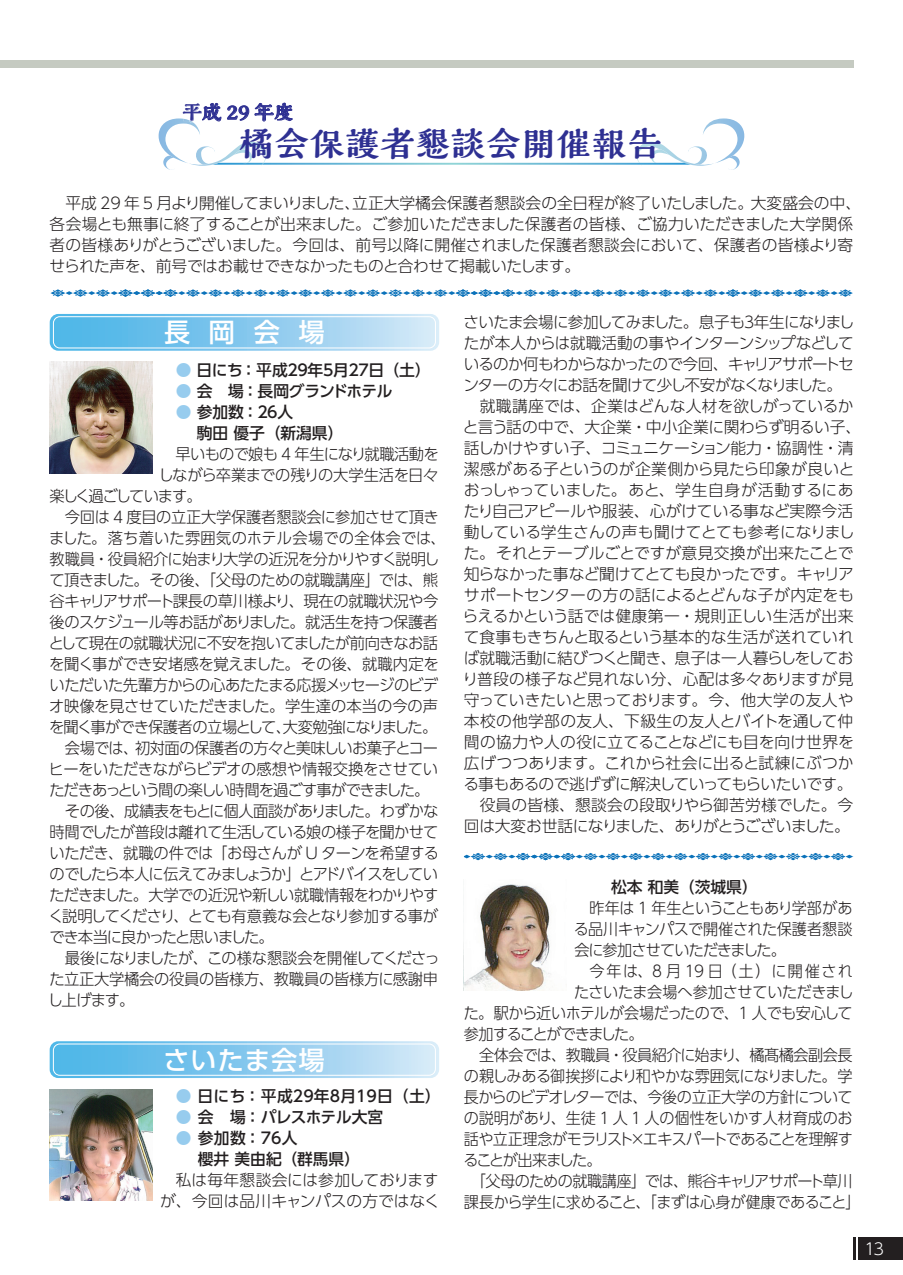
<style>
.page{position:relative;width:903px;height:1275px;background:#fff}
.page>*{position:absolute;margin:0;border:0;box-sizing:border-box;transform-origin:0 0}
.t1{font:800 33.6px "Kaimin So Std";letter-spacing:.05em;color:#2e3092}
.t2{font:500 26.07px "UD Shin Go Pro";letter-spacing:.055em;color:#fff}
.t3{font:800 19.43px "Kaimin So Std";color:#2e3092}
.t4{font:300 16.1px "UD Shin Go Pro";color:#fff}
.t5{font:300 15.75px/21px "UD Shin Go Pro";letter-spacing:-.03em;color:#231f20}
.t6{font:300 15.75px/21px "UD Shin Go Pro";letter-spacing:-.03em;color:#231f20;text-align:justify;scale:.96 1}
.t7{font:300 15.75px "UD Shin Go Pro";letter-spacing:-.055em;color:#231f20}
.t8{font:300 15.75px "UD Shin Go Pro";letter-spacing:.005em;color:#231f20}
.t9{font:300 15.75px/21px "UD Shin Go Pro";color:#231f20;text-align:right}
.t10{font:300 15.75px "UD Shin Go Pro";letter-spacing:-.05em;color:#231f20}
.t11{font:300 15.75px "UD Shin Go Pro";letter-spacing:-.005em;color:#231f20}
.t12{font:300 15.75px "UD Shin Go Pro";letter-spacing:-.05em;color:#231f20;scale:.96 1}
.t13{font:300 15.75px "UD Shin Go Pro";letter-spacing:.01em;color:#231f20}
.t14{font:300 15.75px "UD Shin Go Pro";letter-spacing:.015em;color:#231f20}
.t15{font:300 15.75px "UD Shin Go Pro";letter-spacing:-.07em;color:#231f20}
.t16{font:500 15.75px "UD Shin Go Pro";letter-spacing:-.035em;color:#231f20}
.t17{font:500 15.75px/21px "UD Shin Go Pro";color:#231f20}
.t18{font:300 15.75px "UD Shin Go Pro";letter-spacing:-.065em;color:#231f20}
.t19{font:300 15.75px "UD Shin Go Pro";letter-spacing:-.08em;color:#231f20}
.t20{font:300 15.75px "UD Shin Go Pro";letter-spacing:-.01em;color:#231f20;scale:.96 1}
.t21{font:300 15.75px "UD Shin Go Pro";letter-spacing:.02em;color:#231f20}
.t22{font:500 15.75px "UD Shin Go Pro";letter-spacing:-.155em;color:#231f20}
.t23{font:500 15.75px "UD Shin Go Pro";letter-spacing:-.185em;color:#231f20}
.t24{font:300 15.75px "UD Shin Go Pro";letter-spacing:.1em;color:#231f20;scale:.96 1}
.t25{font:300 15.75px "UD Shin Go Pro";letter-spacing:-.095em;color:#231f20;scale:.96 1}
.t26{font:300 15.75px "UD Shin Go Pro";letter-spacing:-.12em;color:#231f20}
.t27{font:300 15.75px "UD Shin Go Pro";letter-spacing:-.11em;color:#231f20;scale:.96 1}
.s1{color:#97ccee}
</style>
<div class="page">
<div style="left:858px;top:1238px;width:45px;height:22px;background:#231f20"></div>
<hr style="left:853px;top:1238px;width:3px;height:22px;background:#231f20">
<div style="left:0;top:60px;width:853px;height:8px;background:#c5cac1"></div>
<svg style="left:159px;top:102px;width:586px;height:68px"></svg>
<svg style="left:50px;top:289px;width:803px;height:8px"></svg>
<svg style="left:50px;top:314px;width:389px;height:37px;background:#8cccee"></svg>
<div style="left:53px;top:316px;width:383px;height:32px;border:1px solid #fff;border-radius:6px"></div>
<svg style="left:50px;top:1041px;width:389px;height:37px;background:#8cccee"></svg>
<div style="left:53px;top:1044px;width:383px;height:32px;border:1px solid #fff;border-radius:6px"></div>
<img style="left:50px;top:362px;width:103px;height:112px">
<img style="left:50px;top:1089px;width:103px;height:112px">
<img style="left:464px;top:884px;width:87px;height:107px">
<svg style="left:464px;top:852px;width:390px;height:9px"></svg>
<p class="t3" style="left:183px;top:99px;width:112px">平成 29 年度</p>
<h1 class="t1" style="left:240px;top:121px;width:423px">橘会保護者懇談会開催報告</h1>
<p class="t5" style="left:50px;top:192px;width:813px;text-indent:16px">平成 29 年 5 月より開催してまいりました、立正大学橘会保護者懇談会の全日程が終了いたしました。大変盛会の中、各会場とも無事に終了することが出来ました。ご参加いただきました保護者の皆様、ご協力いただきました大学関係者の皆様ありがとうございました。今回は、前号以降に開催されました保護者懇談会において、保護者の皆様より寄せられた声を、前号ではお載せできなかったものと合わせて掲載いたします。</p>
<h2 class="t2" style="left:164px;top:311px;width:162px">長岡会場</h2>
<p class="t23" style="left:176px;top:357px;width:256px"><span class="s1">●</span> 日にち：平成２９年５月２７日（土）</p>
<p class="t16" style="left:176px;top:378px;width:218px"><span class="s1">●</span> 会　場：長岡グランドホテル</p>
<p class="t17" style="left:197px;top:401px;width:148px;text-indent:-21px"><span class="s1">●</span> 参加数：２６人<br>駒田 優子（新潟県）</p>
<p class="t10" style="left:175px;top:441px;width:265px">早いもので娘も 4 年生になり就職活動を</p>
<p class="t5" style="left:158px;top:464px;width:281px">しながら卒業までの残りの大学生活を日々</p>
<p class="t26" style="left:50px;top:483px;width:154px">楽しく過ごしています。</p>
<p class="t5" style="left:65px;top:506px;width:375px">今回は 4 度目の立正大学保護者懇談会に参加させて頂き</p>
<p class="t13" style="left:49px;top:525px;width:398px">ました。落ち着いた雰囲気のホテル会場での全体会では、</p>
<p class="t5" style="left:50px;top:548px;width:391px">教職員・役員紹介に始まり大学の近況を分かりやすく説明し</p>
<p class="t5" style="left:49px;top:569px;width:390px">て頂きました。その後、「父母のための就職講座」では、熊</p>
<p class="t5" style="left:50px;top:590px;width:390px">谷キャリアサポート課長の草川様より、現在の就職状況や今</p>
<p class="t5" style="left:50px;top:611px;width:390px">後のスケジュール等お話がありました。就活生を持つ保護者</p>
<p class="t5" style="left:49px;top:632px;width:391px">として現在の就職状況に不安を抱いてましたが前向きなお話</p>
<p class="t5" style="left:49px;top:653px;width:391px">を聞く事ができ安堵感を覚えました。その後、就職内定を</p>
<p class="t5" style="left:50px;top:674px;width:390px">いただいた先輩方からの心あたたまる応援メッセージのビデ</p>
<p class="t5" style="left:49px;top:695px;width:390px">オ映像を見させていただきました。学生達の本当の今の声</p>
<p class="t18" style="left:49px;top:714px;width:390px">を聞く事ができ保護者の立場として、大変勉強になりました。</p>
<p class="t5" style="left:65px;top:736px;width:375px">会場では、初対面の保護者の方々と美味しいお菓子とコー</p>
<p class="t5" style="left:49px;top:757px;width:391px">ヒーをいただきながらビデオの感想や情報交換をさせてい</p>
<p class="t15" style="left:49px;top:777px;width:382px">ただきあっという間の楽しい時間を過ごす事ができました。</p>
<p class="t7" style="left:65px;top:798px;width:375px">その後、成績表をもとに個人面談がありました。わずかな</p>
<p class="t10" style="left:50px;top:819px;width:390px">時間でしたが普段は離れて生活している娘の様子を聞かせて</p>
<p class="t5" style="left:50px;top:841px;width:391px">いただき、就職の件では「お母さんが U ターンを希望する</p>
<p class="t19" style="left:50px;top:861px;width:390px">のでしたら本人に伝えてみましょうか」とアドバイスをしてい</p>
<p class="t10" style="left:49px;top:882px;width:391px">ただきました。大学での近況や新しい就職情報をわかりやす</p>
<p class="t7" style="left:48px;top:903px;width:391px">く説明してくださり、とても有意義な会となり参加する事が</p>
<p class="t15" style="left:49px;top:924px;width:226px">でき本当に良かったと思いました。</p>
<p class="t5" style="left:65px;top:946px;width:376px">最後になりましたが、この様な懇談会を開催してくださっ</p>
<p class="t5" style="left:49px;top:967px;width:390px">た立正大学橘会の役員の皆様方、教職員の皆様方に感謝申</p>
<p class="t5" style="left:48px;top:988px;width:88px">し上げます。</p>
<h2 class="t2" style="left:164px;top:1038px;width:163px">さいたま会場</h2>
<p class="t22" style="left:176px;top:1083px;width:267px"><span class="s1">●</span> 日にち： 平成２９年８月１９日（土）</p>
<p class="t16" style="left:176px;top:1104px;width:209px"><span class="s1">●</span> 会　場： パレスホテル大宮</p>
<p class="t17" style="left:198px;top:1127px;width:164px;text-indent:-22px"><span class="s1">●</span> 参加数： ７６人<br>櫻井 美由紀（群馬県）</p>
<p class="t9" style="left:160px;top:1169px;width:281px">私は毎年懇談会には参加しておりますが、今回は品川キャンパスの方ではなく</p>
<p class="t10" style="left:463px;top:309px;width:392px">さいたま会場に参加してみました。息子も３年生になりまし</p>
<p class="t5" style="left:464px;top:332px;width:392px">たが本人からは就職活動の事やインターンシップなどして</p>
<p class="t7" style="left:464px;top:351px;width:391px">いるのか何もわからなかったので今回、キャリアサポートセ</p>
<p class="t7" style="left:463px;top:372px;width:380px">ンターの方々にお話を聞けて少し不安がなくなりました。</p>
<p class="t9" style="left:480px;top:395px;width:375px">就職講座では、企業はどんな人材を欲しがっているか</p>
<p class="t5" style="left:463px;top:416px;width:400px">と言う話の中で、大企業・中小企業に関わらず明るい子、</p>
<p class="t5" style="left:464px;top:437px;width:391px">話しかけやすい子、コミュニケーション能力・協調性・清</p>
<p class="t8" style="left:464px;top:456px;width:392px">潔感がある子というのが企業側から見たら印象が良いと</p>
<p class="t8" style="left:464px;top:477px;width:391px">おっしゃっていました。あと、学生自身が活動するにあ</p>
<p class="t9" style="left:464px;top:500px;width:391px">たり自己アピールや服装、心がけている事など実際今活</p>
<p class="t8" style="left:464px;top:519px;width:392px">動している学生さんの声も聞けてとても参考になりまし</p>
<p class="t9" style="left:464px;top:542px;width:391px">た。それとテーブルごとですが意見交換が出来たことで</p>
<p class="t5" style="left:464px;top:563px;width:391px">知らなかった事など聞けてとても良かったです。キャリア</p>
<p class="t8" style="left:464px;top:582px;width:391px">サポートセンターの方の話によるとどんな子が内定をも</p>
<p class="t14" style="left:463px;top:603px;width:392px">らえるかという話では健康第一・規則正しい生活が出来</p>
<p class="t8" style="left:464px;top:624px;width:392px">て食事もきちんと取るという基本的な生活が送れていれ</p>
<p class="t5" style="left:464px;top:647px;width:391px">ば就職活動に結びつくと聞き、息子は一人暮らしをしてお</p>
<p class="t13" style="left:462px;top:666px;width:392px">り普段の様子など見れない分、心配は多々ありますが見</p>
<p class="t11" style="left:464px;top:687px;width:391px">守っていきたいと思っております。今、他大学の友人や</p>
<p class="t21" style="left:464px;top:708px;width:391px">本校の他学部の友人、下級生の友人とバイトを通して仲</p>
<p class="t11" style="left:464px;top:729px;width:391px">間の協力や人の役に立てることなどにも目を向け世界を</p>
<p class="t11" style="left:464px;top:750px;width:391px">広げつつあります。これから社会に出ると試練にぶつか</p>
<p class="t5" style="left:463px;top:773px;width:391px">る事もあるので逃げずに解決していってもらいたいです。</p>
<p class="t14" style="left:480px;top:792px;width:375px">役員の皆様、懇談会の段取りやら御苦労様でした。今</p>
<p class="t7" style="left:464px;top:813px;width:387px">回は大変お世話になりました、ありがとうございました。</p>
<p class="t16" style="left:611px;top:874px;width:148px">松本 和美（茨城県）</p>
<p class="t6" style="left:574px;top:897px;width:292px;text-indent:16px">昨年は 1 年生ということもあり学部がある品川キャンパスで開催された保護者懇談会に参加させていただきました。</p>
<p class="t24" style="left:589px;top:958px;width:276px">今年は、8 月 19 日（土）に開催され</p>
<p class="t6" style="left:574px;top:981px;width:293px">たさいたま会場へ参加させていただきまし</p>
<p class="t6" style="left:464px;top:1002px;width:407px">た。駅から近いホテルが会場だったので、1 人でも安心して</p>
<p class="t25" style="left:464px;top:1021px;width:189px">参加することができました。</p>
<p class="t6" style="left:479px;top:1044px;width:390px">全体会では、教職員・役員紹介に始まり、橘髙橘会副会長</p>
<p class="t6" style="left:464px;top:1065px;width:406px">の親しみある御挨拶により和やかな雰囲気になりました。学</p>
<p class="t6" style="left:464px;top:1086px;width:406px">長からのビデオレターでは、今後の立正大学の方針について</p>
<p class="t20" style="left:464px;top:1105px;width:406px">の説明があり、生徒 1 人 1 人の個性をいかす人材育成のお</p>
<p class="t12" style="left:464px;top:1126px;width:407px">話や立正理念がモラリスト×エキスパートであることを理解す</p>
<p class="t27" style="left:463px;top:1147px;width:145px">ることが出来ました。</p>
<p class="t12" style="left:471px;top:1168px;width:399px">「父母のための就職講座」では、熊谷キャリアサポート草川</p>
<p class="t6" style="left:464px;top:1191px;width:415px">課長から学生に求めること、「まずは心身が健康であること」</p>
<p class="t4" style="left:864px;top:1236px;width:21px">13</p>
</div>
